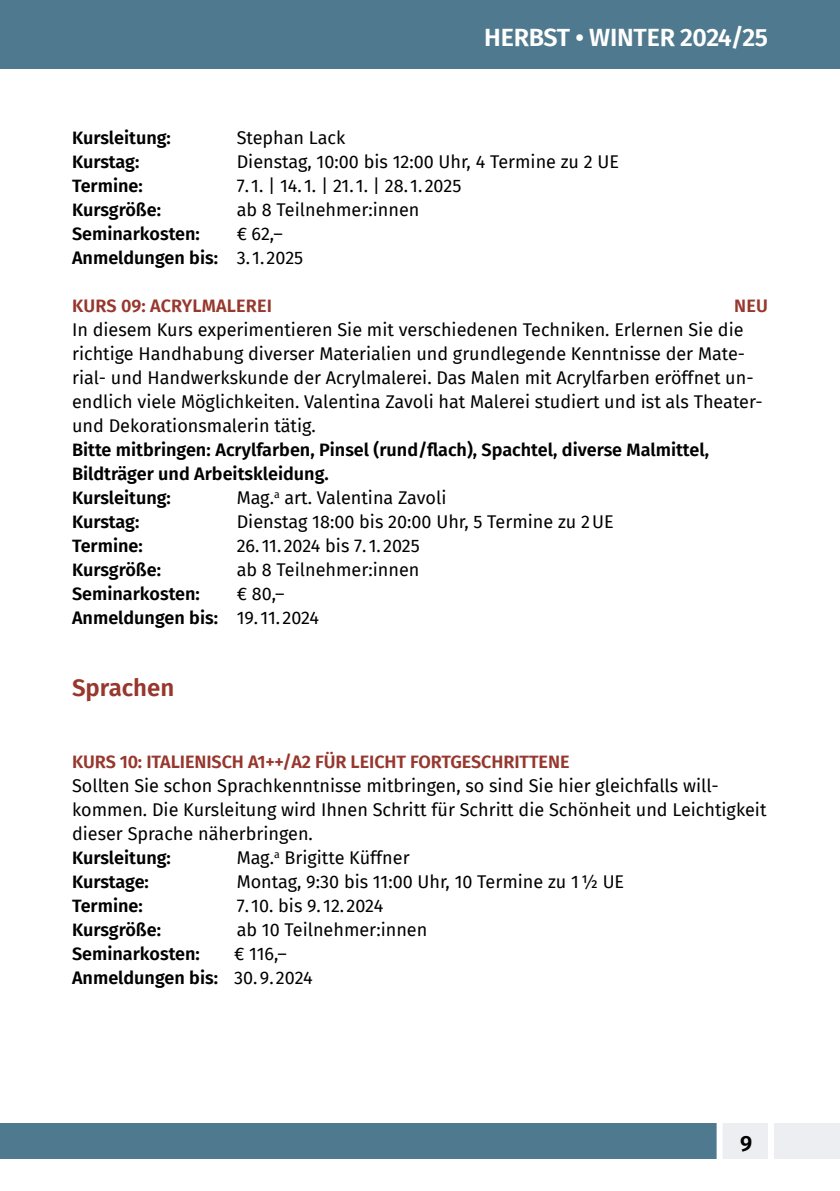
<style>
.page{position:relative;width:840px;height:1191px;background:#fff}
.page>*{position:absolute;margin:0;border:0;box-sizing:border-box;transform-origin:0 0}
.t1{font:600 25px "Fira Sans";letter-spacing:-.01em;color:#fff}
.t2{font:600 24px "Fira Sans";color:#97372d}
.t3{font:600 22px "Fira Sans";color:#000}
.t4{font:18px/24px "Fira Sans";color:#000}
.t5{font:600 18px/24px "Fira Sans";color:#000}
.t6{font:600 18px "Fira Sans";letter-spacing:-.005em;color:#97372d}
.s1{font-weight:400}
.s2{font-weight:600}
</style>
<div class="page">
<div style="left:0;top:0;width:839px;height:68px;background:#4f798e"></div>
<div style="left:0;top:1123px;width:839px;height:35px;background:#eceef2"></div>
<div style="left:0;top:1123px;width:716px;height:35px;background:#4f798e"></div>
<div style="left:716px;top:1117px;width:6px;height:60px;background:#fff"></div>
<div style="left:767px;top:1117px;width:6px;height:60px;background:#fff"></div>
<h1 class="t1" style="left:484px;top:16px;width:285px">HERBST • WINTER 2024/25</h1>
<p class="t5" style="left:72px;top:125px;width:100px">Kursleitung:</p>
<p class="t4" style="left:236px;top:125px;width:110px">Stephan Lack</p>
<p class="t5" style="left:72px;top:149px;width:69px">Kurstag:</p>
<p class="t4" style="left:236px;top:149px;width:383px">Dienstag, 10:00 bis 12:00 Uhr, 4 Termine zu 2 UE</p>
<p class="t5" style="left:72px;top:173px;width:72px">Termine:</p>
<p class="t4" style="left:236px;top:173px;width:226px">7. 1. | 14. 1. | 21. 1. | 28. 1. 2025</p>
<p class="t5" style="left:72px;top:197px;width:90px">Kursgröße:</p>
<p class="t4" style="left:236px;top:197px;width:184px">ab 8 Teilnehmer:innen</p>
<p class="t5" style="left:72px;top:221px;width:129px">Seminarkosten:</p>
<p class="t5" style="left:72px;top:221px;width:232px;text-indent:164px"><span class="s1">€ 62,–<br></span>Anmeldungen bis: <span class="s1">3. 1. 2025</span></p>
<p class="t6" style="left:72px;top:291px;width:201px">KURS 09: ACRYLMALEREI</p>
<p class="t6" style="left:733px;top:291px;width:35px">NEU</p>
<p class="t4" style="left:72px;top:317px;width:691px">In diesem Kurs experimentieren Sie mit verschiedenen Techniken. Erlernen Sie die richtige Handhabung diverser Materialien und grundlegende Kenntnisse der Mate&shy;rial- und Handwerkskunde der Acrylmalerei. Das Malen mit Acrylfarben eröffnet un&shy;endlich viele Möglichkeiten. Valentina Zavoli hat Malerei studiert und ist als Theater&shy;und Dekorationsmalerin tätig.</p>
<p class="t5" style="left:72px;top:437px;width:638px">Bitte mitbringen: Acrylfarben, Pinsel (rund/flach), Spachtel, diverse Malmittel,<br>Bildträger und Arbeitskleidung.<br>Kursleitung:</p>
<p class="t4" style="left:236px;top:485px;width:211px">Mag.<sup>a</sup> art. Valentina Zavoli</p>
<p class="t5" style="left:72px;top:509px;width:69px">Kurstag:</p>
<p class="t4" style="left:236px;top:509px;width:378px">Dienstag 18:00 bis 20:00 Uhr, 5 Termine zu 2UE</p>
<p class="t5" style="left:72px;top:533px;width:72px">Termine:</p>
<p class="t4" style="left:236px;top:533px;width:185px">26. 11. 2024 bis 7. 1. 2025</p>
<p class="t5" style="left:72px;top:557px;width:90px">Kursgröße:</p>
<p class="t4" style="left:236px;top:557px;width:184px">ab 8 Teilnehmer:innen</p>
<p class="t5" style="left:72px;top:581px;width:129px">Seminarkosten:</p>
<p class="t4" style="left:72px;top:581px;width:248px;text-indent:164px">€ 80,–<br><span class="s2">Anmeldungen bis:</span> 19. 11. 2024</p>
<h2 class="t2" style="left:72px;top:668px;width:104px">Sprachen</h2>
<p class="t6" style="left:72px;top:747px;width:498px">KURS 10: ITALIENISCH A1++/A2 FÜR LEICHT FORTGESCHRITTENE</p>
<p class="t4" style="left:72px;top:773px;width:695px">Sollten Sie schon Sprachkenntnisse mitbringen, so sind Sie hier gleichfalls will&shy;kommen. Die Kursleitung wird Ihnen Schritt für Schritt die Schönheit und Leichtigkeit dieser Sprache näherbringen.</p>
<p class="t5" style="left:72px;top:845px;width:100px">Kursleitung:</p>
<p class="t4" style="left:236px;top:845px;width:174px">Mag.<sup>a</sup> Brigitte Küffner</p>
<p class="t5" style="left:72px;top:869px;width:78px">Kurstage:</p>
<p class="t4" style="left:236px;top:869px;width:389px">Montag, 9:30 bis 11:00 Uhr, 10 Termine zu 1½ UE</p>
<p class="t5" style="left:72px;top:893px;width:72px">Termine:</p>
<p class="t4" style="left:236px;top:893px;width:148px">7. 10. bis 9. 12. 2024</p>
<p class="t5" style="left:72px;top:917px;width:90px">Kursgröße:</p>
<p class="t4" style="left:236px;top:917px;width:192px">ab 10 Teilnehmer:innen</p>
<p class="t5" style="left:72px;top:941px;width:129px">Seminarkosten:</p>
<p class="t4" style="left:72px;top:941px;width:242px;text-indent:162px">€ 116,–<br><span class="s2">Anmeldungen bis:</span> 30.9. 2024</p>
<p class="t3" style="left:739px;top:1125px;width:14px">9</p>
</div>
